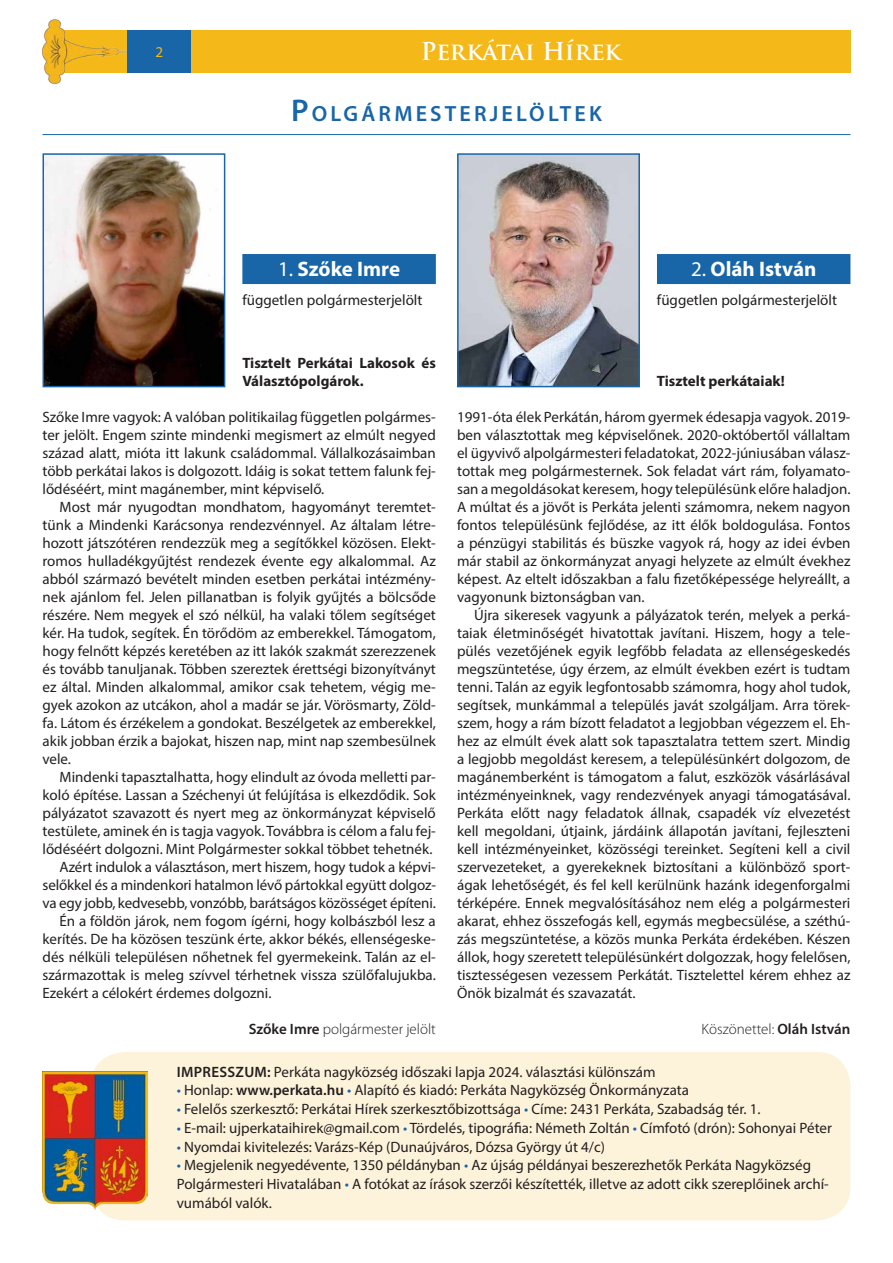
<style>
.page{position:relative;width:893px;height:1263px;background:#fff}
.page>*{position:absolute;margin:0;border:0;box-sizing:border-box;transform-origin:0 0}
.t1{font:700 24px "Trajan Pro";letter-spacing:-.01em;color:#fff}
.t2{font:600 22.05px "Myriad Pro";letter-spacing:.145em;color:#1865a8}
.t3{font:700 21px "Myriad Pro";color:#fff}
.t4{font:15px/18px "Myriad Pro";color:#231f20;text-align:justify}
.t5{font:700 15px/18px "Myriad Pro";color:#231f20}
.t6{font:300 15px "Myriad Pro";color:#231f20}
.t7{font:15px "Myriad Pro";color:#f5b819}
.s1{font-size:31.5px}
.s2{font-weight:400}
.s3{font-weight:600}
.s4{color:#1865a8}
</style>
<div class="page">
<div style="left:55px;top:30px;width:795px;height:42px;background:#f5b819"></div>
<img style="left:43px;top:19px;width:98px;height:66px">
<div style="left:128px;top:30px;width:63px;height:42px;background:#1865a8"></div>
<div style="left:242px;top:254px;width:194px;height:30px;background:#1865a8"></div>
<div style="left:657px;top:254px;width:193px;height:30px;background:#1865a8"></div>
<img style="left:46px;top:156px;width:176px;height:228px">
<div style="left:43px;top:153px;width:182px;height:234px;border:2px solid #1865a8"></div>
<img style="left:460px;top:156px;width:177px;height:228px">
<div style="left:457px;top:153px;width:183px;height:234px;border:2px solid #1865a8"></div>
<hr style="left:43px;top:134px;width:807px;height:1px;background:#1865a8">
<div style="left:91px;top:1052px;width:759px;height:168px;background:#fdf2da;border-radius:34px"></div>
<img style="left:43px;top:1072px;width:105px;height:139px">
<p class="t7" style="left:156px;top:42px;width:9px">2</p>
<h1 class="t1" style="left:421px;top:36px;width:202px">Perkátai Hírek</h1>
<h2 class="t2" style="left:291px;top:100px;width:312px"><span class="s1">P</span>OLGÁRMESTERJELÖLTEK</h2>
<h3 class="t3" style="left:278px;top:255px;width:124px"><span class="s2">1.</span> Szőke Imre</h3>
<p class="t4" style="left:242px;top:291px;width:182px">független polgármesterjelölt</p>
<h3 class="t3" style="left:691px;top:255px;width:127px"><span class="s2">2.</span> Oláh István</h3>
<p class="t4" style="left:657px;top:291px;width:182px">független polgármesterjelölt</p>
<p class="t5" style="left:242px;top:353px;width:195px">Tisztelt Perkátai Lakosok és<br>Választópolgárok.</p>
<p class="t4" style="left:43px;top:408px;width:395px">Szőke Imre vagyok: A valóban politikailag független polgármes&shy;ter jelölt. Engem szinte mindenki megismert az elmúlt negyed század alatt, mióta itt lakunk családommal. Vállalkozásaimban több perkátai lakos is dolgozott. Idáig is sokat tettem falunk fej&shy;lődéséért, mint magánember, mint képviselő.</p>
<p class="t4" style="left:43px;top:498px;width:395px;text-indent:17px">Most már nyugodtan mondhatom, hagyományt teremtet&shy;tünk a Mindenki Karácsonya rendezvénnyel. Az általam létre&shy;hozott játszótéren rendezzük meg a segítőkkel közösen. Elekt&shy;romos hulladékgyűjtést rendezek évente egy alkalommal. Az abból származó bevételt minden esetben perkátai intézmény&shy;nek ajánlom fel. Jelen pillanatban is folyik gyűjtés a bölcsőde részére. Nem megyek el szó nélkül, ha valaki tőlem segítséget kér. Ha tudok, segítek. Én törődöm az emberekkel. Támogatom, hogy felnőtt képzés keretében az itt lakók szakmát szerezzenek és tovább tanuljanak. Többen szereztek érettségi bizonyítványt ez által. Minden alkalommal, amikor csak tehetem, végig me&shy;gyek azokon az utcákon, ahol a madár se jár. Vörösmarty, Zöld&shy;fa. Látom és érzékelem a gondokat. Beszélgetek az emberekkel, akik jobban érzik a bajokat, hiszen nap, mint nap szembesülnek vele.</p>
<p class="t4" style="left:60px;top:768px;width:378px">Mindenki tapasztalhatta, hogy elindult az óvoda melletti par-</p>
<p class="t4" style="left:43px;top:786px;width:395px">koló építése. Lassan a Széchenyi út felújítása is elkezdődik. Sok</p>
<p class="t4" style="left:43px;top:804px;width:395px">pályázatot szavazott és nyert meg az önkormányzat képviselő</p>
<p class="t4" style="left:43px;top:822px;width:395px">testülete, aminek én is tagja vagyok. Továbbra is célom a falu fej-</p>
<p class="t4" style="left:43px;top:840px;width:391px">lődéséért dolgozni. Mint Polgármester sokkal többet tehetnék.</p>
<p class="t4" style="left:60px;top:858px;width:378px">Azért indulok a választáson, mert hiszem, hogy tudok a képvi-</p>
<p class="t4" style="left:43px;top:876px;width:395px">selőkkel és a mindenkori hatalmon lévő pártokkal együtt dolgoz-</p>
<p class="t4" style="left:43px;top:894px;width:395px">va egy jobb, kedvesebb, vonzóbb, barátságos közösséget építeni.</p>
<p class="t4" style="left:60px;top:912px;width:378px">Én a földön járok, nem fogom ígérni, hogy kolbászból lesz a</p>
<p class="t4" style="left:43px;top:930px;width:395px">kerítés. De ha közösen teszünk érte, akkor békés, ellenségeske-</p>
<p class="t4" style="left:43px;top:948px;width:395px">dés nélküli településen nőhetnek fel gyermekeink. Talán az el-</p>
<p class="t4" style="left:43px;top:966px;width:395px">származottak is meleg szívvel térhetnek vissza szülőfalujukba.</p>
<p class="t4" style="left:43px;top:984px;width:231px">Ezekért a célokért érdemes dolgozni.</p>
<p class="t6" style="left:249px;top:1020px;width:189px"><span class="s3">Szőke Imre</span> polgármester jelölt</p>
<p class="t5" style="left:657px;top:371px;width:129px">Tisztelt perkátaiak!</p>
<p class="t4" style="left:457px;top:408px;width:395px">1991-óta élek Perkátán, három gyermek édesapja vagyok. 2019- ben választottak meg képviselőnek. 2020-októbertől vállaltam el ügyvivő alpolgármesteri feladatokat, 2022-júniusában válasz&shy;tottak meg polgármesternek. Sok feladat várt rám, folyamato&shy;san a megoldásokat keresem, hogy településünk előre haladjon.<br>A múltat és a jövőt is Perkáta jelenti számomra, nekem nagyon fontos településünk fejlődése, az itt élők boldogulása. Fontos a pénzügyi stabilitás és büszke vagyok rá, hogy az idei évben már stabil az önkormányzat anyagi helyzete az elmúlt évekhez képest. Az eltelt időszakban a falu fizetőképessége helyreállt, a vagyonunk biztonságban van.</p>
<p class="t4" style="left:457px;top:606px;width:395px;text-indent:17px">Újra sikeresek vagyunk a pályázatok terén, melyek a perká&shy;taiak életminőségét hivatottak javítani. Hiszem, hogy a tele&shy;pülés vezetőjének egyik legfőbb feladata az ellenségeskedés megszüntetése, úgy érzem, az elmúlt években ezért is tudtam tenni. Talán az egyik legfontosabb számomra, hogy ahol tudok, segítsek, munkámmal a település javát szolgáljam. Arra törek&shy;szem, hogy a rám bízott feladatot a legjobban végezzem el. Eh&shy;hez az elmúlt évek alatt sok tapasztalatra tettem szert. Mindig a legjobb megoldást keresem, a településünkért dolgozom, de magánemberként is támogatom a falut, eszközök vásárlásával intézményeinknek, vagy rendezvények anyagi támogatásával.<br>Perkáta előtt nagy feladatok állnak, csapadék víz elvezetést kell megoldani, útjaink, járdáink állapotán javítani, fejleszteni kell intézményeinket, közösségi tereinket. Segíteni kell a civil szervezeteket, a gyerekeknek biztosítani a különböző sport&shy;ágak lehetőségét, és fel kell kerülnünk hazánk idegenforgalmi térképére. Ennek megvalósításához nem elég a polgármesteri akarat, ehhez összefogás kell, egymás megbecsülése, a széthú&shy;zás megszüntetése, a közös munka Perkáta érdekében. Készen állok, hogy szeretett településünkért dolgozzak, hogy felelősen, tisztességesen vezessem Perkátát. Tisztelettel kérem ehhez az Önök bizalmát és szavazatát.</p>
<p class="t6" style="left:702px;top:1020px;width:150px">Köszönettel: <span class="s3">Oláh István</span></p>
<p class="t4" style="left:177px;top:1062px;width:480px"><span class="s3">Impresszum:</span> Perkáta nagyközség időszaki lapja 2024. választási különszám</p>
<p class="t4" style="left:177px;top:1081px;width:514px"><span class="s4">•</span> Honlap: <span class="s3">www.perkata.hu</span> <span class="s4">•</span> Alapító és kiadó: Perkáta Nagyközség Önkormányzata</p>
<p class="t4" style="left:177px;top:1100px;width:585px"><span class="s4">•</span> Felelős szerkesztő: Perkátai Hírek szerkesztőbizottsága <span class="s4">•</span> Címe: 2431 Perkáta, Szabadság tér. 1.</p>
<p class="t4" style="left:177px;top:1118px;width:657px"><span class="s4">•</span> E-mail: ujperkataihirek@gmail.com <span class="s4">•</span> Tördelés, tipográfia: Németh Zoltán <span class="s4">•</span> Címfotó (drón): Sohonyai Péter</p>
<p class="t4" style="left:177px;top:1137px;width:430px"><span class="s4">•</span> Nyomdai kivitelezés: Varázs-Kép (Dunaújváros, Dózsa György út 4/c)</p>
<p class="t4" style="left:177px;top:1155px;width:654px;line-height:18.8px;text-align:left"><span class="s4">•</span> Megjelenik negyedévente, 1350 példányban <span class="s4">•</span> Az újság példányai beszerezhetők Perkáta Nagyközség<br>Polgármesteri Hivatalában <span class="s4">•</span> A fotókat az írások szerzői készítették, illetve az adott cikk szereplőinek archí&shy;vumából valók.</p>
</div>
